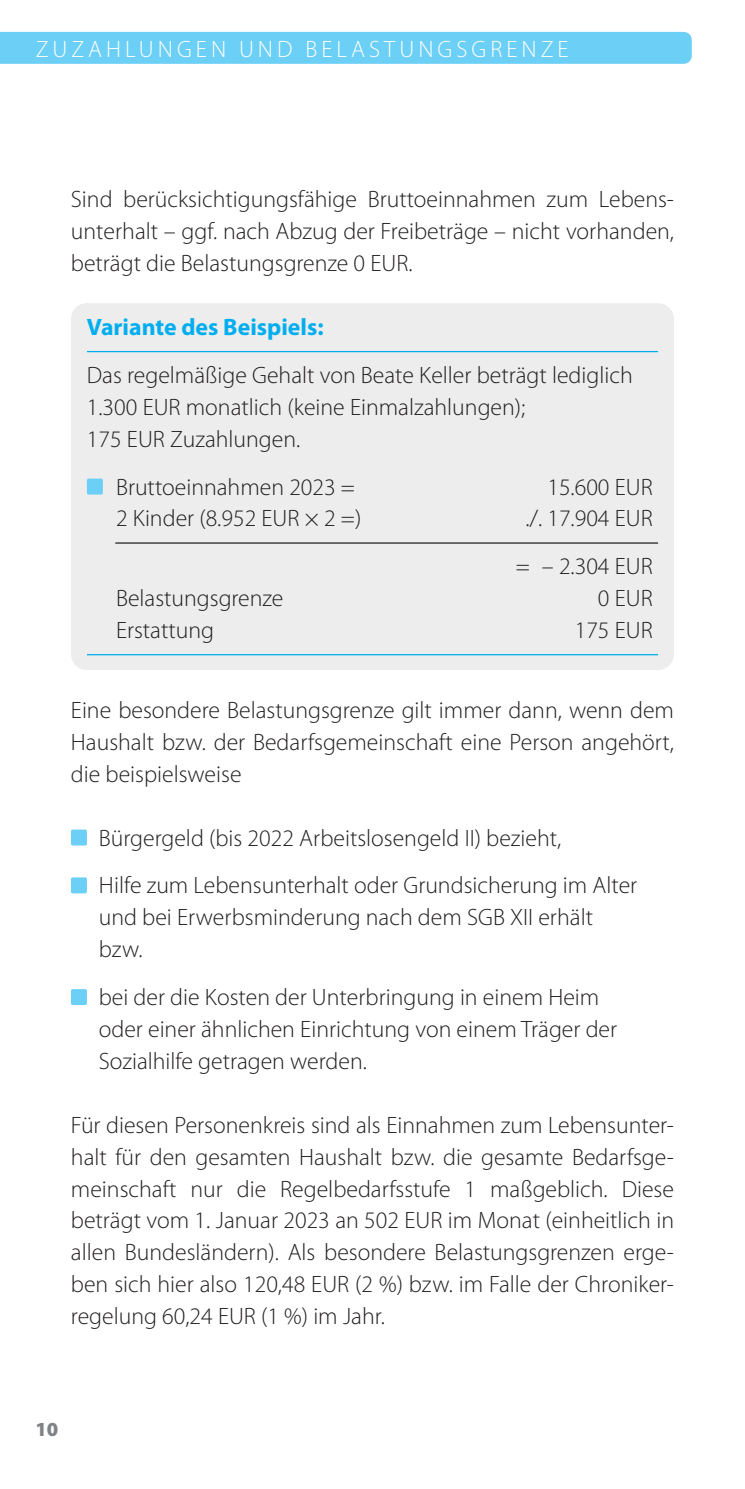
<style>
.page{position:relative;width:745px;height:1489px;background:#fff}
.page>*{position:absolute;margin:0;border:0;box-sizing:border-box;transform-origin:0 0}
.t1{font:300 23.75px/32px "Myriad Pro";color:#231f20}
.t2{font:300 23.75px "Myriad Pro";letter-spacing:.17em;color:#fff}
.t3{font:700 23.75px "Myriad Pro";color:#00aeef}
.t4{font:900 20px "Myriad Pro";color:#808285}
</style>
<div class="page">
<div style="left:0;top:32px;width:691px;height:32px;background:#6bcff6"></div>
<div style="left:71px;top:303px;width:602px;height:367px;background:#ecedec;border-radius:16px"></div>
<hr style="left:87px;top:351px;width:570px;height:1px;background:#00aeef">
<hr style="left:115px;top:542px;width:542px;height:1px;background:#231f20">
<hr style="left:87px;top:654px;width:570px;height:1px;background:#00aeef">
<div style="left:87px;top:478px;width:16px;height:16px;background:#6bcff6;border-radius:2px"></div>
<div style="left:71px;top:829px;width:16px;height:16px;background:#6bcff6;border-radius:2px"></div>
<div style="left:71px;top:877px;width:16px;height:16px;background:#6bcff6;border-radius:2px"></div>
<div style="left:71px;top:989px;width:16px;height:16px;background:#6bcff6;border-radius:2px"></div>
<p class="t2" style="left:36px;top:36px;width:534px">ZUZAHLUNGEN UND BELASTUNGSGRENZE</p>
<p class="t1" style="left:71px;top:184px;width:604px;text-align:justify">Sind berücksichtigungsfähige Bruttoeinnahmen zum Lebens&shy;unterhalt – ggf. nach Abzug der Freibeträge – nicht vorhanden, beträgt die Belastungsgrenze 0 EUR.</p>
<p class="t3" style="left:87px;top:314px;width:238px">Variante des Beispiels:</p>
<p class="t1" style="left:87px;top:359px;width:547px">Das regelmäßige Gehalt von Beate Keller beträgt lediglich<br>1.300 EUR monatlich (keine Einmalzahlungen);<br>175 EUR Zuzahlungen.</p>
<p class="t1" style="left:116px;top:471px;width:240px">Bruttoeinnahmen 2023 =</p>
<p class="t1" style="left:547px;top:471px;width:107px">15.600 EUR</p>
<p class="t1" style="left:116px;top:503px;width:247px">2 Kinder (8.952 EUR × 2 =)</p>
<p class="t1" style="left:515px;top:495px;width:138px;line-height:47.8px;text-align:center">./. 17.904 EUR = – 2.304 EUR</p>
<p class="t1" style="left:116px;top:582px;width:169px">Belastungsgrenze</p>
<p class="t1" style="left:597px;top:582px;width:56px">0 EUR</p>
<p class="t1" style="left:116px;top:614px;width:99px">Erstattung</p>
<p class="t1" style="left:574px;top:614px;width:79px">175 EUR</p>
<p class="t1" style="left:71px;top:694px;width:604px;text-align:justify">Eine besondere Belastungsgrenze gilt immer dann, wenn dem Haushalt bzw. der Bedarfsgemeinschaft eine Person angehört, die beispielsweise</p>
<p class="t1" style="left:99px;top:814px;width:539px;line-height:47.8px">Bürgergeld (bis 2022 Arbeitslosengeld II) bezieht,<br>Hilfe zum Lebensunterhalt oder Grundsicherung im Alter</p>
<p class="t1" style="left:99px;top:901px;width:495px">und bei Erwerbsminderung nach dem SGB XII erhält bzw.</p>
<p class="t1" style="left:99px;top:981px;width:519px">bei der die Kosten der Unterbringung in einem Heim oder einer ähnlichen Einrichtung von einem Träger der<br>Sozialhilfe getragen werden.</p>
<p class="t1" style="left:71px;top:1109px;width:604px;text-align:justify">Für diesen Personenkreis sind als Einnahmen zum Lebensunter&shy;halt für den gesamten Haushalt bzw. die gesamte Bedarfsge&shy;meinschaft nur die Regelbedarfsstufe 1 maßgeblich. Diese beträgt vom 1. Januar 2023 an 502 EUR im Monat (einheitlich in allen Bundesländern). Als besondere Belastungsgrenzen erge&shy;ben sich hier also 120,48 EUR (2 %) bzw. im Falle der Chroniker&shy;regelung 60,24 EUR (1 %) im Jahr.</p>
<p class="t4" style="left:35px;top:1417px;width:24px">10</p>
</div>
